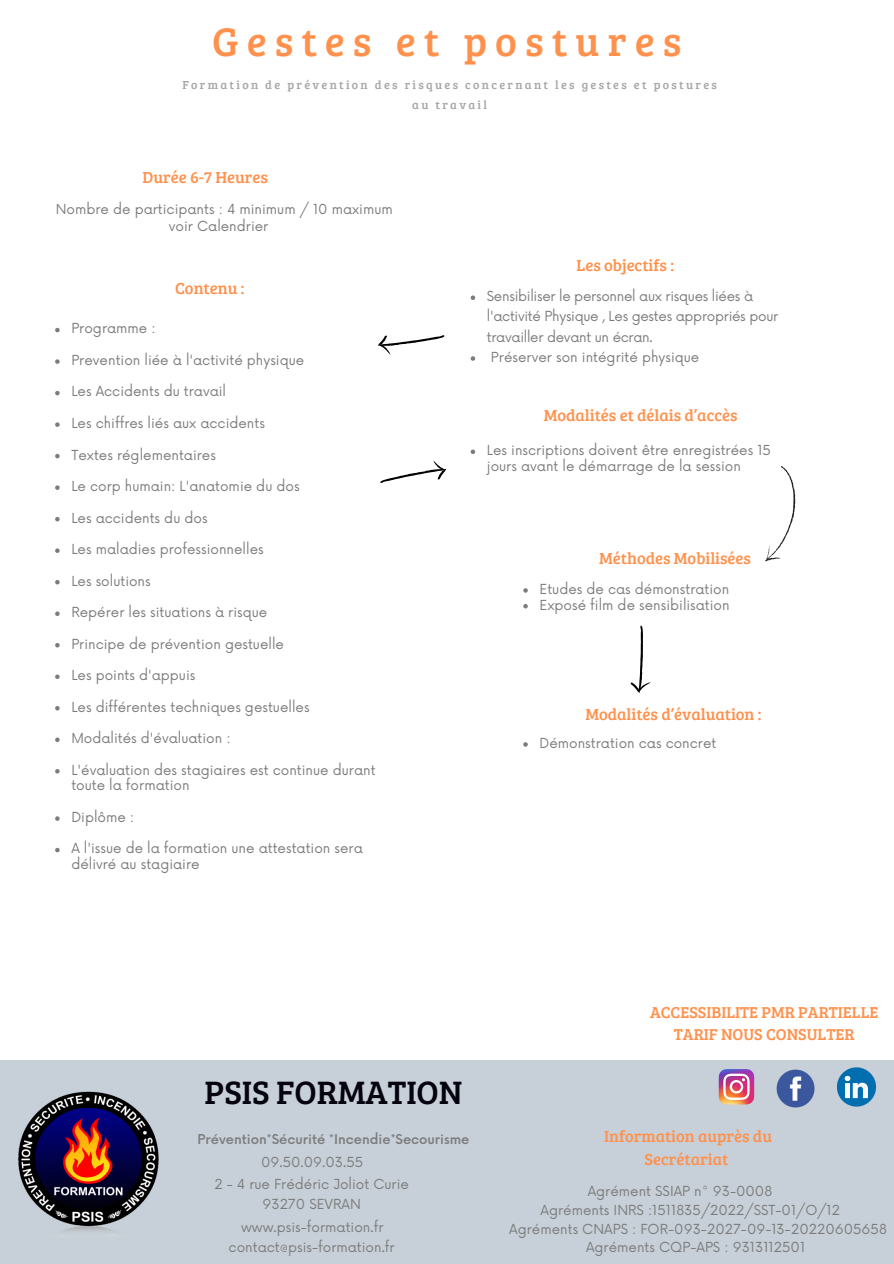
<style>
.page{position:relative;width:894px;height:1264px;background:#fff}
.page>*{position:absolute;margin:0;border:0;box-sizing:border-box;transform-origin:0 0}
.t1{font:41.25px "Bree Serif";letter-spacing:.195em;color:#ff914d}
.t2{font:33.45px "Bree Serif";color:#04030e}
.t3{font:16.5px/22.5px "Bree Serif";color:#ff914d;text-align:center}
.t4{font:16.35px/22.2px "Bree Serif";color:#ff914d;text-align:center}
.t5{font:13.5px/15.8px "Now";color:#7c7c7d}
.t6{font:13.5px/20.2px "Now";letter-spacing:-.02em;color:#7c7c7d}
.t7{font:500 13.2px "Now";color:#7c7c7d}
.t8{font:12px/20px "Bree Serif";letter-spacing:.195em;color:#a6a6a6;text-align:center}
</style>
<div class="page">
<div style="left:1px;top:1059px;width:892px;height:204px;background:#c7d0d8"></div>
<img style="left:18px;top:1091px;width:141px;height:140px">
<img style="left:718px;top:1069px;width:37px;height:36px">
<img style="left:776px;top:1069px;width:39px;height:39px">
<img style="left:837px;top:1067px;width:39px;height:39px">
<svg style="left:378px;top:335px;width:67px;height:20px"></svg>
<svg style="left:630px;top:625px;width:20px;height:68px"></svg>
<svg style="left:55px;top:328px;width:5px;height:4px"></svg>
<svg style="left:55px;top:359px;width:5px;height:5px"></svg>
<svg style="left:55px;top:391px;width:5px;height:4px"></svg>
<svg style="left:55px;top:422px;width:5px;height:5px"></svg>
<svg style="left:55px;top:454px;width:5px;height:4px"></svg>
<svg style="left:55px;top:485px;width:5px;height:5px"></svg>
<svg style="left:55px;top:517px;width:5px;height:4px"></svg>
<svg style="left:55px;top:548px;width:5px;height:5px"></svg>
<svg style="left:55px;top:580px;width:5px;height:4px"></svg>
<svg style="left:55px;top:611px;width:5px;height:5px"></svg>
<svg style="left:55px;top:643px;width:5px;height:4px"></svg>
<svg style="left:55px;top:674px;width:5px;height:5px"></svg>
<svg style="left:55px;top:706px;width:5px;height:4px"></svg>
<svg style="left:55px;top:737px;width:5px;height:5px"></svg>
<svg style="left:55px;top:769px;width:5px;height:4px"></svg>
<svg style="left:55px;top:816px;width:5px;height:4px"></svg>
<svg style="left:55px;top:847px;width:5px;height:5px"></svg>
<svg style="left:380px;top:460px;width:66px;height:23px"></svg>
<svg style="left:765px;top:466px;width:30px;height:95px"></svg>
<svg style="left:470px;top:295px;width:5px;height:5px"></svg>
<svg style="left:470px;top:356px;width:5px;height:5px"></svg>
<svg style="left:470px;top:449px;width:5px;height:5px"></svg>
<svg style="left:523px;top:742px;width:4px;height:4px"></svg>
<svg style="left:523px;top:588px;width:4px;height:4px"></svg>
<svg style="left:523px;top:604px;width:4px;height:4px"></svg>
<p class="t1" style="left:212px;top:12px;width:470px">Gestes et postures</p>
<p class="t8" style="left:182px;top:75px;width:536px">Formation de prévention des risques concernant les gestes et postures au travail</p>
<p class="t3" style="left:142px;top:165px;width:127px">Durée 6-7 Heures</p>
<p class="t5" style="left:56px;top:202px;width:338px">Nombre de participants : 4 minimum / 10 maximum</p>
<p class="t5" style="left:169px;top:219px;width:101px">voir Calendrier</p>
<p class="t3" style="left:175px;top:277px;width:71px">Contenu :</p>
<h5 class="t5" style="left:71px;top:321px;width:86px">Programme :</h5>
<h3 class="t5" style="left:71px;top:353px;width:234px">Prevention liée à l'activité physique</h3>
<h3 class="t5" style="left:71px;top:384px;width:156px">Les Accidents du travail</h3>
<p class="t5" style="left:71px;top:416px;width:195px">Les chiffres liés aux accidents</p>
<p class="t5" style="left:71px;top:447px;width:146px">Textes réglementaires</p>
<p class="t5" style="left:71px;top:479px;width:230px">Le corp humain: L'anatomie du dos</p>
<p class="t5" style="left:71px;top:510px;width:138px">Les accidents du dos</p>
<p class="t5" style="left:71px;top:542px;width:194px">Les maladies professionnelles</p>
<p class="t5" style="left:71px;top:573px;width:81px">Les solutions</p>
<p class="t5" style="left:71px;top:605px;width:197px">Repérer les situations à risque</p>
<p class="t5" style="left:71px;top:636px;width:214px">Principe de prévention gestuelle</p>
<p class="t5" style="left:71px;top:668px;width:125px">Les points d'appuis</p>
<p class="t5" style="left:71px;top:699px;width:240px">Les différentes techniques gestuelles</p>
<p class="t5" style="left:71px;top:731px;width:161px">Modalités d'évaluation :</p>
<p class="t5" style="left:71px;top:762px;width:306px">L'évaluation des stagiaires est continue durant toute la formation</p>
<p class="t5" style="left:71px;top:809px;width:64px">Diplôme :</p>
<p class="t5" style="left:71px;top:841px;width:293px">A l'issue de la formation une attestation sera délivré au stagiaire</p>
<h3 class="t3" style="left:576px;top:253px;width:99px">Les objectifs :</h3>
<p class="t6" style="left:486px;top:287px;width:293px">Sensibiliser le personnel aux risques liées à l'activité Physique , Les gestes appropriés pour travailler devant un écran.</p>
<h5 class="t5" style="left:491px;top:350px;width:210px">Préserver son intégrité physique</h5>
<h1 class="t3" style="left:543px;top:403px;width:195px">Modalités et délais d’accès</h1>
<p class="t5" style="left:486px;top:443px;width:285px">Les inscriptions doivent être enregistrées 15 jours avant le démarrage de la session</p>
<h5 class="t3" style="left:599px;top:546px;width:153px">Méthodes Mobilisées</h5>
<h5 class="t5" style="left:539px;top:581px;width:191px">Etudes de cas démonstration</h5>
<h3 class="t5" style="left:539px;top:597px;width:192px">Exposé film de sensibilisation</h3>
<h5 class="t3" style="left:585px;top:702px;width:178px">Modalités d’évaluation :</h5>
<h5 class="t5" style="left:539px;top:735px;width:178px">Démonstration cas concret</h5>
<p class="t2" style="left:204px;top:1068px;width:259px">PSIS FORMATION</p>
<p class="t7" style="left:197px;top:1132px;width:273px">Prévention*Sécurité *Incendie*Secourisme</p>
<p class="t5" style="left:261px;top:1155px;width:104px">09.50.09.03.55</p>
<h3 class="t5" style="left:214px;top:1174px;width:196px;line-height:20.2px;text-align:center">2 - 4 rue Frédéric Joliot Curie<br>93270 SEVRAN</h3>
<p class="t5" style="left:241px;top:1219px;width:144px">www.psis-formation.fr</p>
<p class="t5" style="left:228px;top:1240px;width:168px">contact@psis-formation.fr</p>
<h4 class="t4" style="left:649px;top:1000px;width:230px">ACCESSIBILITE PMR PARTIELLE<br>TARIF NOUS CONSULTER</h4>
<p class="t3" style="left:604px;top:1124px;width:169px">Information auprès du<br>Secrétariat</p>
<p class="t5" style="left:587px;top:1183px;width:186px">Agrément SSIAP n° 93-0008</p>
<h3 class="t5" style="left:540px;top:1202px;width:301px">Agréments INRS :1511835/2022/SST-01/O/12</h3>
<p class="t5" style="left:509px;top:1221px;width:379px">Agréments CNAPS : FOR-093-2027-09-13-20220605658</p>
<h2 class="t5" style="left:586px;top:1239px;width:220px">Agréments CQP-APS : 9313112501</h2>
</div>
